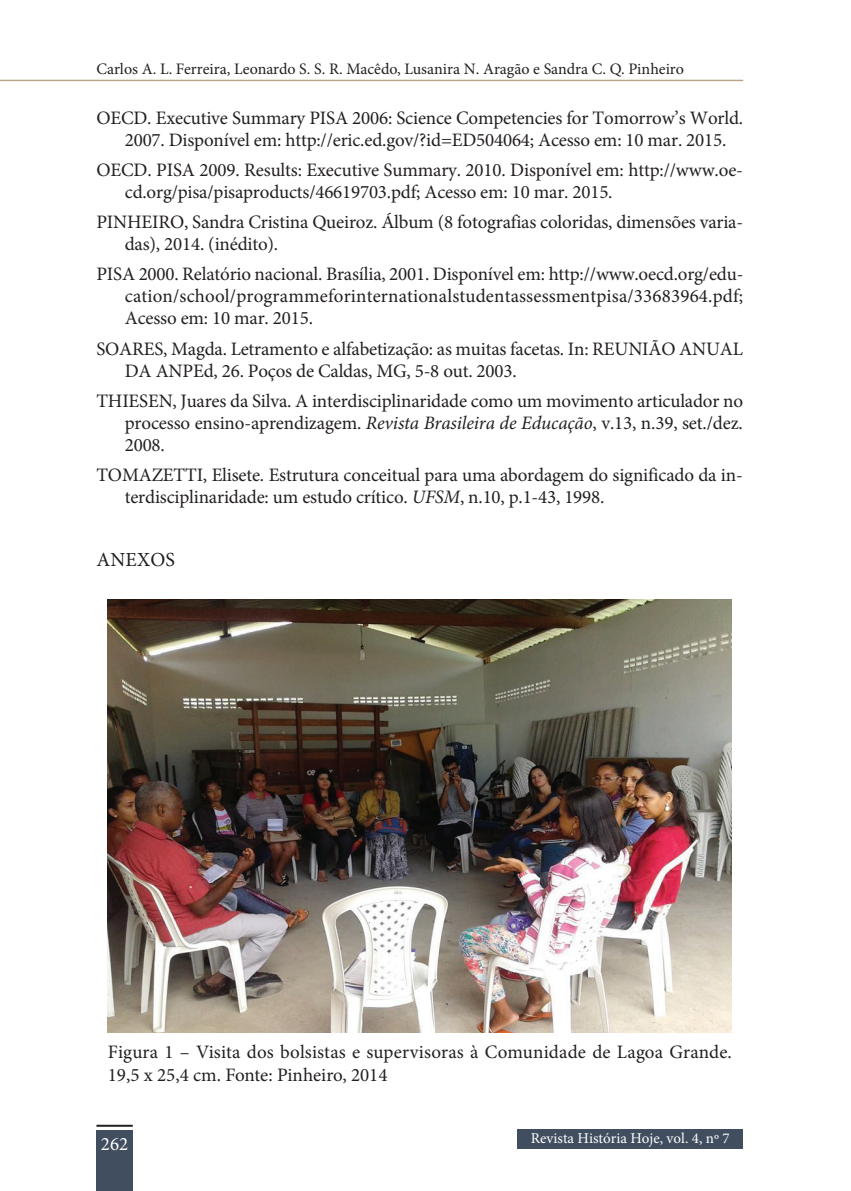
<style>
.page{position:relative;width:851px;height:1191px;background:#fff}
.page>*{position:absolute;margin:0;border:0;box-sizing:border-box;transform-origin:0 0}
.t1{font:20px "Minion Pro";color:#231f20}
.t2{font:19px/22px "Minion Pro";letter-spacing:-.01em;color:#231f20}
.t3{font:19px "Minion Pro";color:#fff}
.t4{font:16px "Minion Pro";letter-spacing:-.005em;color:#231f20}
.t5{font:15px "Minion Pro";color:#fff}
.s1{font-style:italic}
</style>
<div class="page">
<div style="left:517px;top:1129px;width:226px;height:20px;background:#414e5f"></div>
<hr style="left:0;top:80px;width:743px;height:1px;background:#b8a483">
<div style="left:96px;top:1130px;width:37px;height:61px;background:#414e5f"></div>
<hr style="left:96px;top:1124px;width:37px;height:2px;background:#231f20">
<img style="left:108px;top:599px;width:623px;height:433px">
<p class="t4" style="left:96px;top:58px;width:589px">Carlos A. L. Ferreira, Leonardo S. S. R. Macêdo, Lusanira N. Aragão e Sandra C. Q. Pinheiro</p>
<p class="t2" style="left:125px;top:107px;width:619px;text-indent:-28px">OECD. Executive Summary PISA 2006: Science Competencies for Tomorrow’s World.<br>2007. Disponível em: http://eric.ed.gov/?id=ED504064; Acesso em: 10 mar. 2015.</p>
<p class="t2" style="left:125px;top:159px;width:619px;text-indent:-28px">OECD. PISA 2009. Results: Executive Summary. 2010. Disponível em: http://www.oe&shy;cd.org/pisa/pisaproducts/46619703.pdf; Acesso em: 10 mar. 2015.</p>
<p class="t2" style="left:125px;top:211px;width:619px;text-indent:-28px">PINHEIRO, Sandra Cristina Queiroz. Álbum (8 fotografias coloridas, dimensões varia&shy;das), 2014. (inédito).</p>
<p class="t2" style="left:125px;top:263px;width:620px;text-align:justify;text-indent:-28px">PISA 2000. Relatório nacional. Brasília, 2001. Disponível em: http://www.oecd.org/edu&shy;cation/school/programmeforinternationalstudentassessmentpisa/33683964.pdf; Acesso em: 10 mar. 2015.</p>
<p class="t2" style="left:125px;top:337px;width:619px;text-indent:-28px">SOARES, Magda. Letramento e alfabetização: as muitas facetas. In: REUNIÃO ANUAL<br>DA ANPEd, 26. Poços de Caldas, MG, 5-8 out. 2003.</p>
<p class="t2" style="left:125px;top:389px;width:619px;text-align:justify;text-indent:-28px">THIESEN, Juares da Silva. A interdisciplinaridade como um movimento articulador no processo ensino-aprendizagem. <span class="s1">Revista Brasileira de Educação</span>, v.13, n.39, set./dez.<br>2008.</p>
<p class="t2" style="left:125px;top:463px;width:619px;text-indent:-28px">TOMAZETTI, Elisete. Estrutura conceitual para uma abordagem do significado da in&shy;terdisciplinaridade: um estudo crítico. <span class="s1">UFSM</span>, n.10, p.1-43, 1998.</p>
<p class="t1" style="left:96px;top:546px;width:28px">Anexos</p>
<p class="t2" style="left:108px;top:1040px;width:625px;line-height:23px">Figura 1 – Visita dos bolsistas e supervisoras à Comunidade de Lagoa Grande.<br>19,5 x 25,4 cm. Fonte: Pinheiro, 2014</p>
<p class="t3" style="left:101px;top:1131px;width:29px">262</p>
<p class="t5" style="left:530px;top:1128px;width:200px">Revista História Hoje, vol. 4, nº 7</p>
</div>
